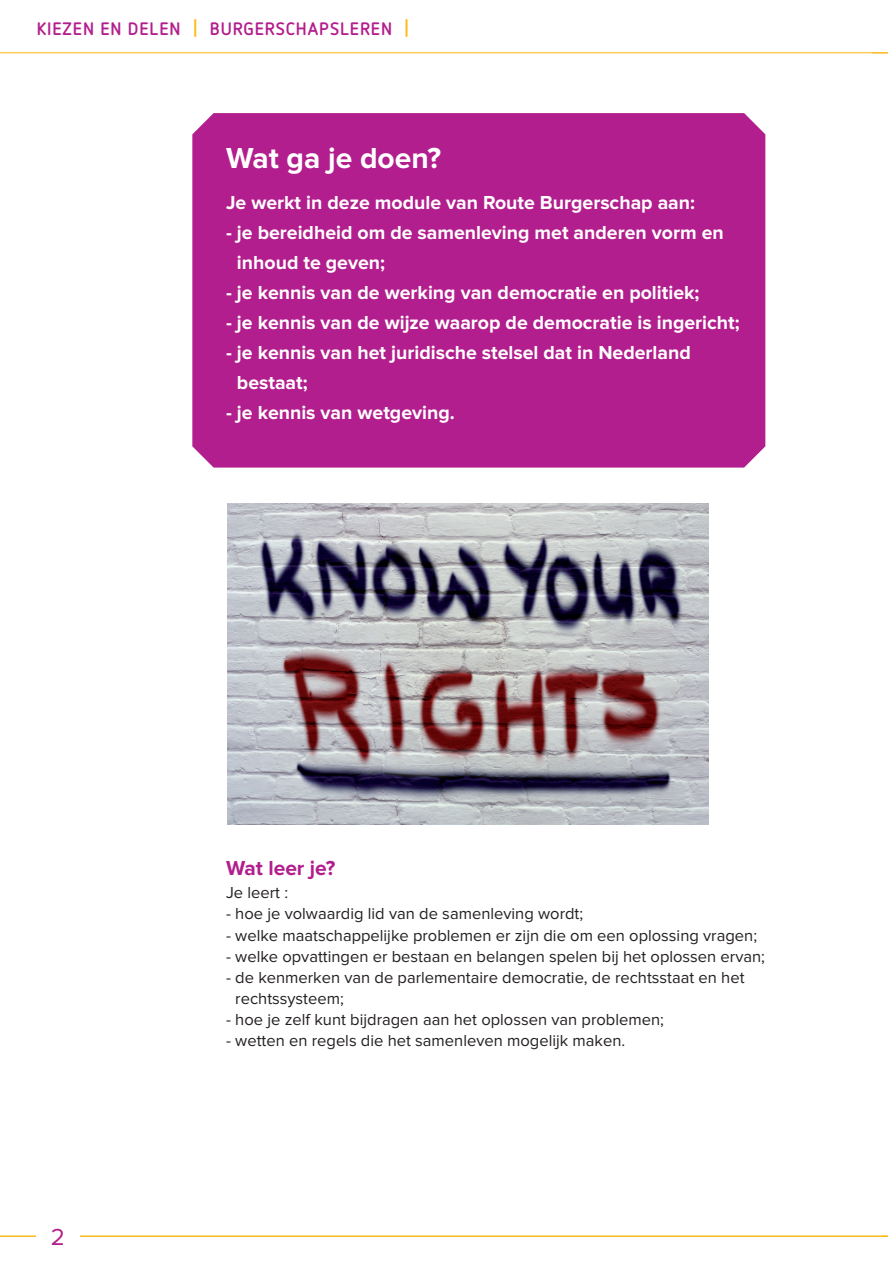
<style>
.page{position:relative;width:888px;height:1267px;background:#fff}
.page>*{position:absolute;margin:0;border:0;box-sizing:border-box;transform-origin:0 0}
.t1{font:700 30px "Proxima Nova";color:#fff}
.t2{font:24px "Proxima Nova";color:#b21e8d}
.t3{font:700 21px "Proxima Nova";color:#b21e8d}
.t4{font:700 19.5px/30px "Proxima Nova";color:#fff}
.t5{font:700 18px "Netto OT";letter-spacing:.05em;color:#b21e8d}
.t6{font:16.5px/21px "Proxima Nova";color:#231f20}
.s1{color:#fcb814}
</style>
<div class="page">
<hr style="left:0;top:1235px;width:888px;height:1px;background:#fcb814">
<div style="left:36px;top:1212px;width:44px;height:42px;background:#fff"></div>
<hr style="left:0;top:52px;width:888px;height:1px;background:#fcb814">
<div style="left:192px;top:113px;width:573px;height:354px;background:#b21e8d"></div>
<svg style="left:872px;top:52px;width:16px;height:1px"></svg>
<img style="left:227px;top:503px;width:481px;height:321px">
<p class="t5" style="left:37px;top:17px;width:374px">KIEZEN EN DELEN <span class="s1">|</span> BURGERSCHAPSLEREN <span class="s1">|</span></p>
<h1 class="t1" style="left:226px;top:144px;width:217px">Wat ga je doen?</h1>
<p class="t4" style="left:226px;top:188px;width:470px">Je werkt in deze module van Route Burgerschap aan:</p>
<p class="t4" style="left:237px;top:218px;width:488px;text-indent:-11px">- je bereidheid om de samenleving met anderen vorm en inhoud te geven;</p>
<p class="t4" style="left:226px;top:278px;width:475px">- je kennis van de werking van democratie en politiek;</p>
<p class="t4" style="left:226px;top:308px;width:515px">- je kennis van de wijze waarop de democratie is ingericht;</p>
<p class="t4" style="left:237px;top:338px;width:455px;text-indent:-11px">- je kennis van het juridische stelsel dat in Nederland bestaat;</p>
<p class="t4" style="left:226px;top:398px;width:230px">- je kennis van wetgeving.</p>
<h2 class="t2" style="left:51px;top:1225px;width:16px">2</h2>
<p class="t3" style="left:226px;top:858px;width:111px">Wat leer je?</p>
<p class="t6" style="left:226px;top:883px;width:63px">Je leert :</p>
<p class="t6" style="left:226px;top:904px;width:359px">- hoe je volwaardig lid van de samenleving wordt;</p>
<p class="t6" style="left:226px;top:925px;width:532px">- welke maatschappelijke problemen er zijn die om een oplossing vragen;</p>
<p class="t6" style="left:226px;top:946px;width:540px">- welke opvattingen er bestaan en belangen spelen bij het oplossen ervan;</p>
<p class="t6" style="left:235px;top:967px;width:511px;text-indent:-9px">- de kenmerken van de parlementaire democratie, de rechtsstaat en het rechtssysteem;</p>
<p class="t6" style="left:226px;top:1009px;width:439px">- hoe je zelf kunt bijdragen aan het oplossen van problemen;</p>
<p class="t6" style="left:226px;top:1030px;width:401px">- wetten en regels die het samenleven mogelijk maken.</p>
</div>
